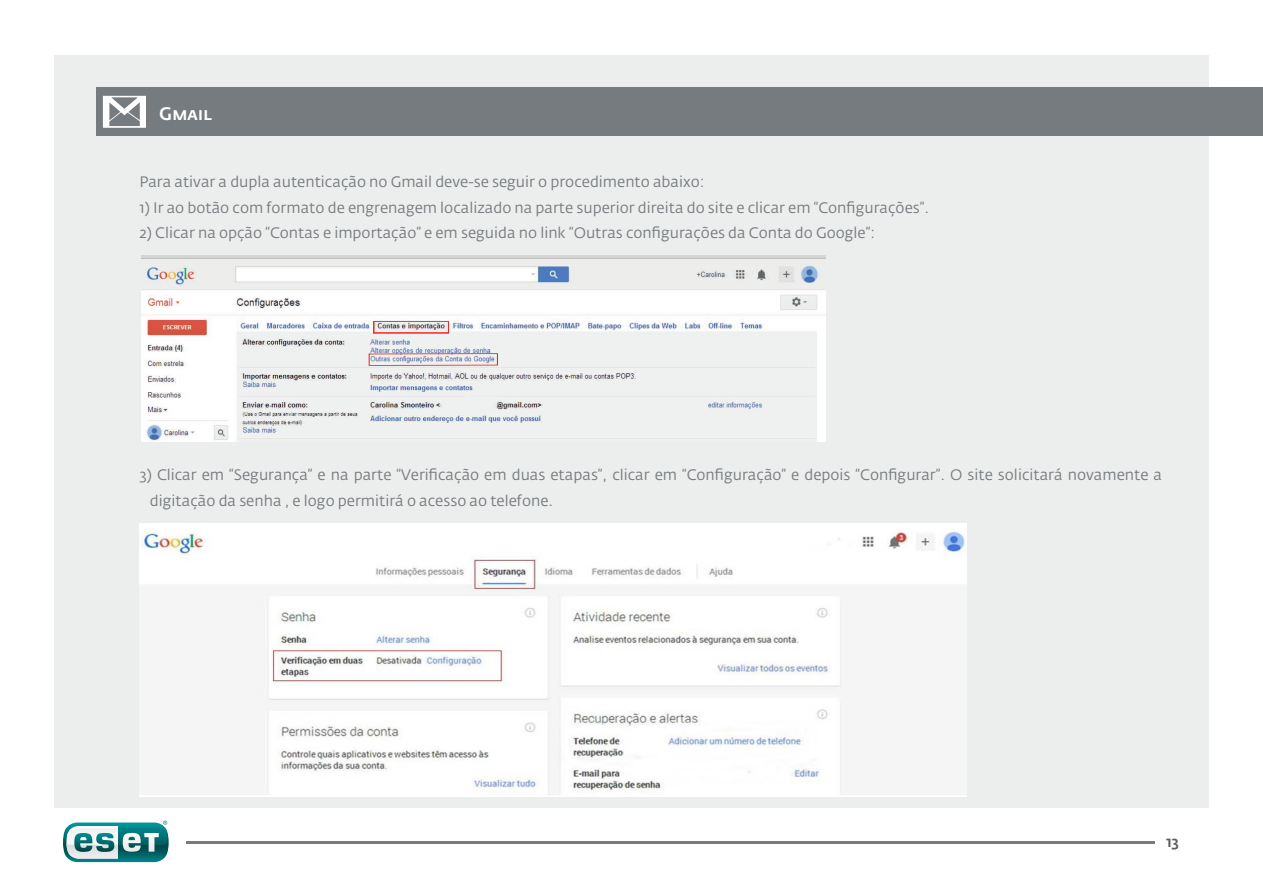
<style>
.page{position:relative;width:1263px;height:893px;background:#fff}
.page>*{position:absolute;margin:0;border:0;box-sizing:border-box;transform-origin:0 0}
.t1{font:500 18px "Fedra Sans Alt Pro";color:#fff}
.t2{font:15px/25.5px "Fedra Sans Alt Pro";color:#767b7f}
.t3{font:500 15px "Fedra Sans Alt Pro";color:#5a5e61}
</style>
<div class="page">
<div style="left:54px;top:55px;width:1154px;height:752px;background:#eceded"></div>
<hr style="left:186px;top:841px;width:968px;height:3px;background:#767b7f">
<div style="left:96px;top:87px;width:1167px;height:49px;background:#767b7f"></div>
<svg style="left:63px;top:821px;width:106px;height:41px"></svg>
<svg style="left:103px;top:96px;width:43px;height:32px"></svg>
<img style="left:139px;top:523px;width:827px;height:273px">
<img style="left:141px;top:256px;width:684px;height:186px">
<div style="left:374px;top:321px;width:75px;height:12px;border:2px solid #ee2726"></div>
<p class="t1" style="left:159px;top:103px;width:55px">Gmail</p>
<p class="t2" style="left:139px;top:169px;width:566px">Para ativar a dupla autenticação no Gmail deve-se seguir o procedimento abaixo:</p>
<p class="t2" style="left:139px;top:195px;width:791px">1) Ir ao botão com formato de engrenagem localizado na parte superior direita do site e clicar em “Configurações”.</p>
<p class="t2" style="left:139px;top:220px;width:737px">2) Clicar na opção “Contas e importação” e em seguida no link “Outras configurações da Conta do Google”:</p>
<p class="t2" style="left:150px;top:462px;width:1014px;text-indent:-10px">3) Clicar em “Segurança” e na parte “Verificação em duas etapas”, clicar em “Configuração” e depois “Configurar”. O site solicitará novamente a digitação da senha , e logo permitirá o acesso ao telefone.</p>
<p class="t3" style="left:1166px;top:833px;width:15px">13</p>
</div>
